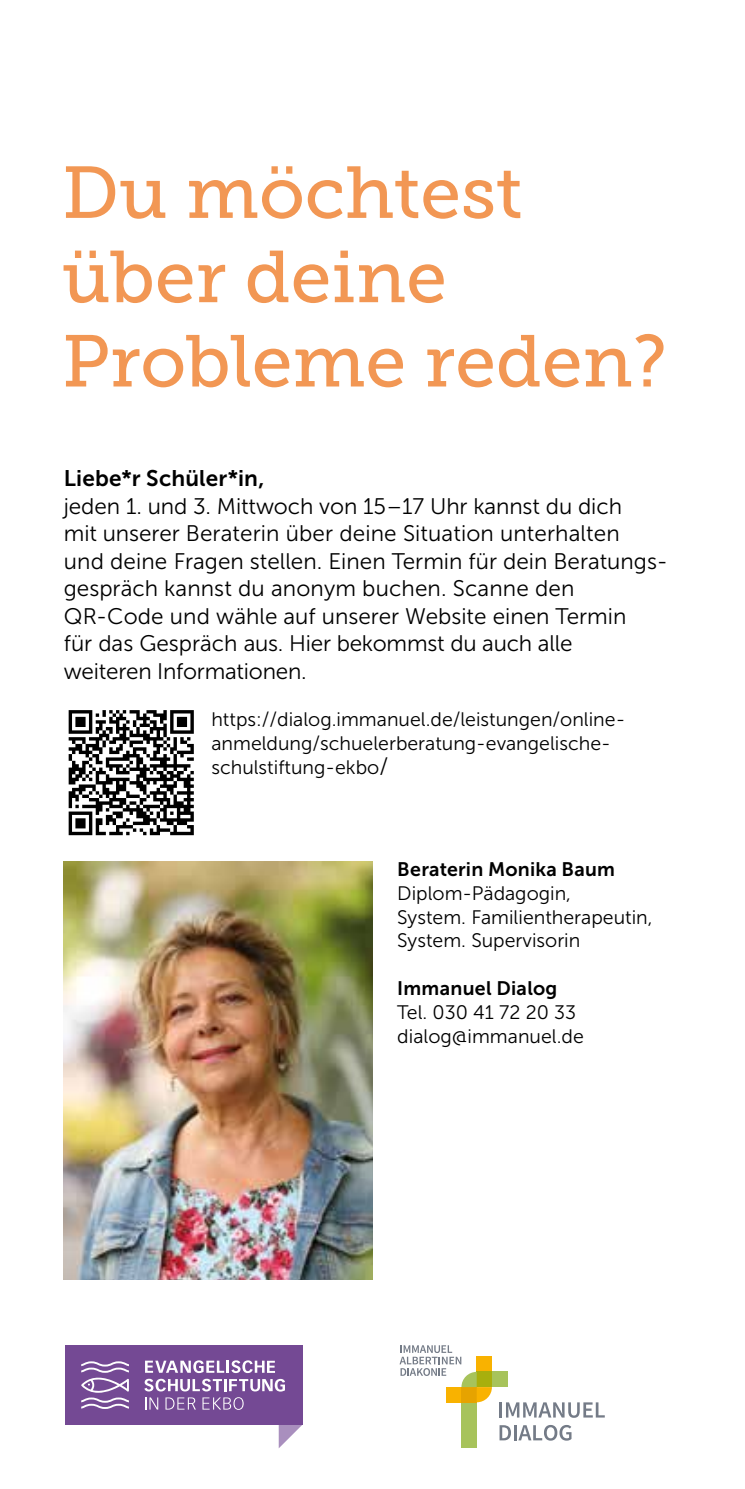
<style>
.page{position:relative;width:745px;height:1489px;background:#fff}
.page>*{position:absolute;margin:0;border:0;box-sizing:border-box;transform-origin:0 0}
.t1{font:73px/84.2px "Museo Slab 500";color:#f29754}
.t2{font:22.5px/27.5px "Museo Sans 300";color:#000}
.t3{font:22.5px "Museo Sans 700";letter-spacing:.01em;color:#000}
.t4{font:19.5px/23.8px "Museo Sans 300";color:#000}
.t5{font:19.5px "Museo Sans 700";letter-spacing:.015em;color:#000}
.s1{font-size:22.5px}
</style>
<div class="page">
<img style="left:64px;top:861px;width:308px;height:418px">
<svg style="left:69px;top:710px;width:125px;height:125px"></svg>
<hr style="left:499px;top:1402px;width:3px;height:15px;background:#747b87">
<svg style="left:506px;top:1402px;width:98px;height:15px"></svg>
<svg style="left:499px;top:1425px;width:11px;height:15px"></svg>
<hr style="left:513px;top:1424px;width:3px;height:16px;background:#747b87">
<svg style="left:518px;top:1425px;width:53px;height:15px"></svg>
<div style="left:461px;top:1402px;width:15px;height:45px;background:#a7c35b"></div>
<div style="left:491px;top:1371px;width:16px;height:15px;background:#a7c35b"></div>
<svg style="left:399px;top:1345px;width:92px;height:57px"></svg>
<svg style="left:278px;top:1424px;width:24px;height:24px"></svg>
<div style="left:65px;top:1345px;width:237px;height:79px;background:#744994"></div>
<svg style="left:145px;top:1360px;width:130px;height:12px"></svg>
<svg style="left:144px;top:1378px;width:141px;height:31px"></svg>
<svg style="left:81px;top:1361px;width:48px;height:47px"></svg>
<h1 class="t1" style="left:62px;top:151px;width:606px">Du möchtest über deine<br>Probleme reden?</h1>
<p class="t3" style="left:64px;top:466px;width:202px">Liebe*r Schüler*in,</p>
<p class="t2" style="left:64px;top:492px;width:600px">jeden 1. und 3. Mittwoch von 15–17 Uhr kannst du dich<br>mit unserer Beraterin über deine Situation unterhalten und deine Fragen stellen. Einen Termin für dein Beratungs&shy;gespräch kannst du anonym buchen. Scanne den QR-Code und wähle auf unserer Website einen Termin<br>für das Gespräch aus. Hier bekommst du auch alle weiteren Informationen.</p>
<p class="t4" style="left:211px;top:708px;width:415px">https://dialog.immanuel.de/leistungen/online&shy;anmeldung/schuelerberatung-evangelische&shy;schulstiftung-ekbo<span class="s1">/</span></p>
<p class="t5" style="left:397px;top:858px;width:219px">Beraterin Monika Baum</p>
<p class="t4" style="left:397px;top:881px;width:256px">Diplom-Pädagogin,<br>System. Familientherapeutin,<br>System. Supervisorin</p>
<p class="t5" style="left:397px;top:977px;width:161px">Immanuel Dialog</p>
<p class="t4" style="left:397px;top:1000px;width:188px">Tel. 030 41 72 20 33 dialog@immanuel.de</p>
</div>
